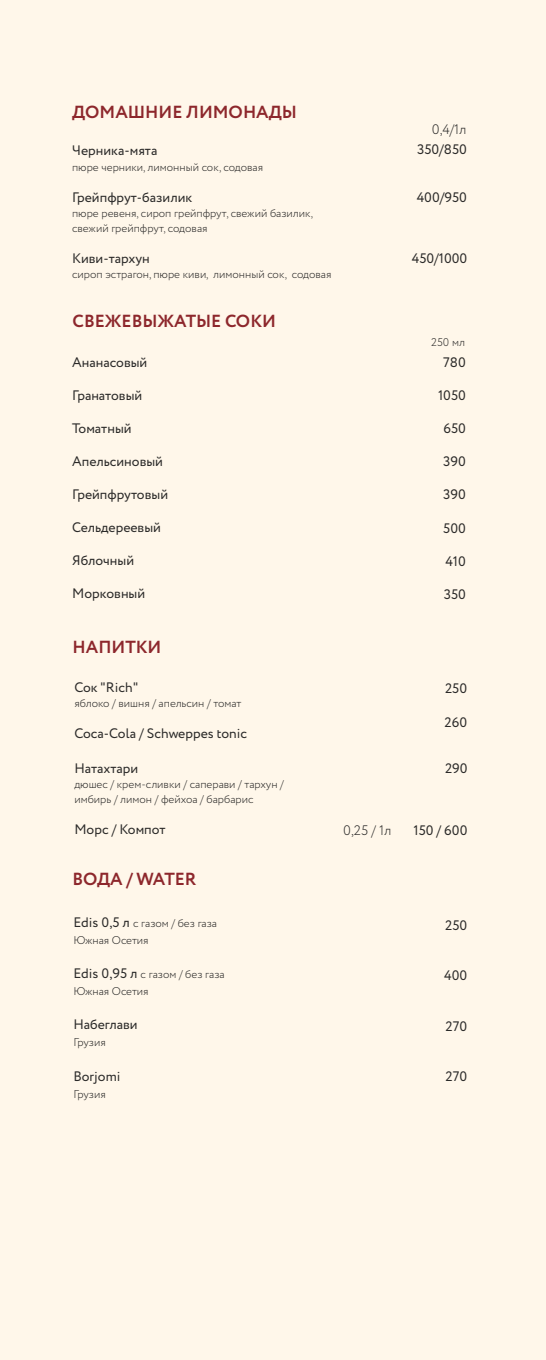
<style>
.page{position:relative;width:546px;height:1360px;background:#fff7ea}
.page>*{position:absolute;margin:0;border:0;box-sizing:border-box;transform-origin:0 0}
.t1{font:700 17.5px "Circe";color:#8d272c}
.t2{font:13.75px "Circe";color:#2b2a29}
.t3{font:300 13.75px "Circe";color:#2b2a29}
.t4{font:300 11.25px/17px "Circe";color:#2b2a29}
.s1{font-weight:400;font-size:13.75px}
</style>
<div class="page">
<h1 class="t1" style="left:72px;top:100px;width:226px">ДОМАШНИЕ ЛИМОНАДЫ</h1>
<p class="t2" style="left:72px;top:141px;width:87px">Черника-мята</p>
<p class="t4" style="left:72px;top:159px;width:192px">пюре черники, лимонный сок, содовая</p>
<p class="t2" style="left:72px;top:188px;width:122px">Грейпфрут-базилик</p>
<p class="t4" style="left:72px;top:207px;width:243px;line-height:14.5px">пюре ревеня, сироп грейпфрут, свежий базилик, свежий грейпфрут, содовая</p>
<p class="t2" style="left:72px;top:249px;width:79px">Киви-тархун</p>
<p class="t4" style="left:72px;top:267px;width:261px">сироп эстрагон, пюре киви, лимонный сок, содовая</p>
<h1 class="t1" style="left:73px;top:309px;width:205px">СВЕЖЕВЫЖАТЫЕ СОКИ</h1>
<p class="t2" style="left:72px;top:353px;width:77px">Ананасовый</p>
<p class="t2" style="left:72px;top:386px;width:72px">Гранатовый</p>
<p class="t2" style="left:72px;top:419px;width:61px">Томатный</p>
<p class="t2" style="left:72px;top:452px;width:92px">Апельсиновый</p>
<p class="t2" style="left:72px;top:485px;width:97px">Грейпфрутовый</p>
<p class="t2" style="left:72px;top:518px;width:90px">Сельдереевый</p>
<p class="t2" style="left:72px;top:551px;width:63px">Яблочный</p>
<p class="t2" style="left:72px;top:584px;width:74px">Морковный</p>
<h1 class="t1" style="left:73px;top:635px;width:90px">НАПИТКИ</h1>
<p class="t2" style="left:74px;top:678px;width:65px">Сок "Rich"</p>
<p class="t4" style="left:74px;top:696px;width:169px">яблоко / вишня / апельсин / томат</p>
<p class="t2" style="left:74px;top:724px;width:174px">Coca-Cola / Schweppes tonic</p>
<p class="t2" style="left:74px;top:759px;width:65px">Натахтари</p>
<p class="t4" style="left:74px;top:778px;width:211px;line-height:14.4px">дюшес / крем-сливки / саперави / тархун / имбирь / лимон / фейхоа / барбарис</p>
<p class="t2" style="left:74px;top:820px;width:93px">Морс / Компот</p>
<p class="t3" style="left:343px;top:821px;width:50px">0,25 / 1л</p>
<h1 class="t1" style="left:72px;top:867px;width:125px">ВОДА / WATER</h1>
<p class="t4" style="left:73px;top:915px;width:145px"><span class="s1">Edis 0,5 л</span> с газом / без газа<br>Южная Осетия</p>
<p class="t4" style="left:73px;top:966px;width:153px"><span class="s1">Edis 0,95 л</span> с газом / без газа<br>Южная Осетия</p>
<p class="t2" style="left:73px;top:1015px;width:66px">Набеглави</p>
<p class="t4" style="left:73px;top:1035px;width:34px">Грузия</p>
<p class="t2" style="left:73px;top:1067px;width:49px">Borjomi</p>
<p class="t4" style="left:73px;top:1086px;width:34px">Грузия</p>
<p class="t3" style="left:432px;top:120px;width:36px">0,4/1л</p>
<p class="t2" style="left:417px;top:140px;width:51px">350/850</p>
<p class="t2" style="left:417px;top:188px;width:52px">400/950</p>
<p class="t2" style="left:412px;top:248px;width:57px">450/1000</p>
<p class="t4" style="left:431px;top:334px;width:35px">250 мл</p>
<p class="t2" style="left:443px;top:353px;width:24px">780</p>
<p class="t2" style="left:438px;top:386px;width:29px">1050</p>
<p class="t2" style="left:443px;top:419px;width:24px">650</p>
<p class="t2" style="left:443px;top:452px;width:24px">390</p>
<p class="t2" style="left:443px;top:485px;width:24px">390</p>
<p class="t2" style="left:443px;top:519px;width:24px">500</p>
<p class="t2" style="left:445px;top:552px;width:22px">410</p>
<p class="t2" style="left:443px;top:585px;width:24px">350</p>
<p class="t2" style="left:445px;top:679px;width:24px">250</p>
<p class="t2" style="left:444px;top:713px;width:24px">260</p>
<p class="t2" style="left:445px;top:759px;width:24px">290</p>
<p class="t2" style="left:413px;top:821px;width:55px">150 / 600</p>
<p class="t2" style="left:445px;top:916px;width:24px">250</p>
<p class="t2" style="left:444px;top:966px;width:25px">400</p>
<p class="t2" style="left:445px;top:1017px;width:23px">270</p>
<p class="t2" style="left:445px;top:1067px;width:23px">270</p>
</div>
